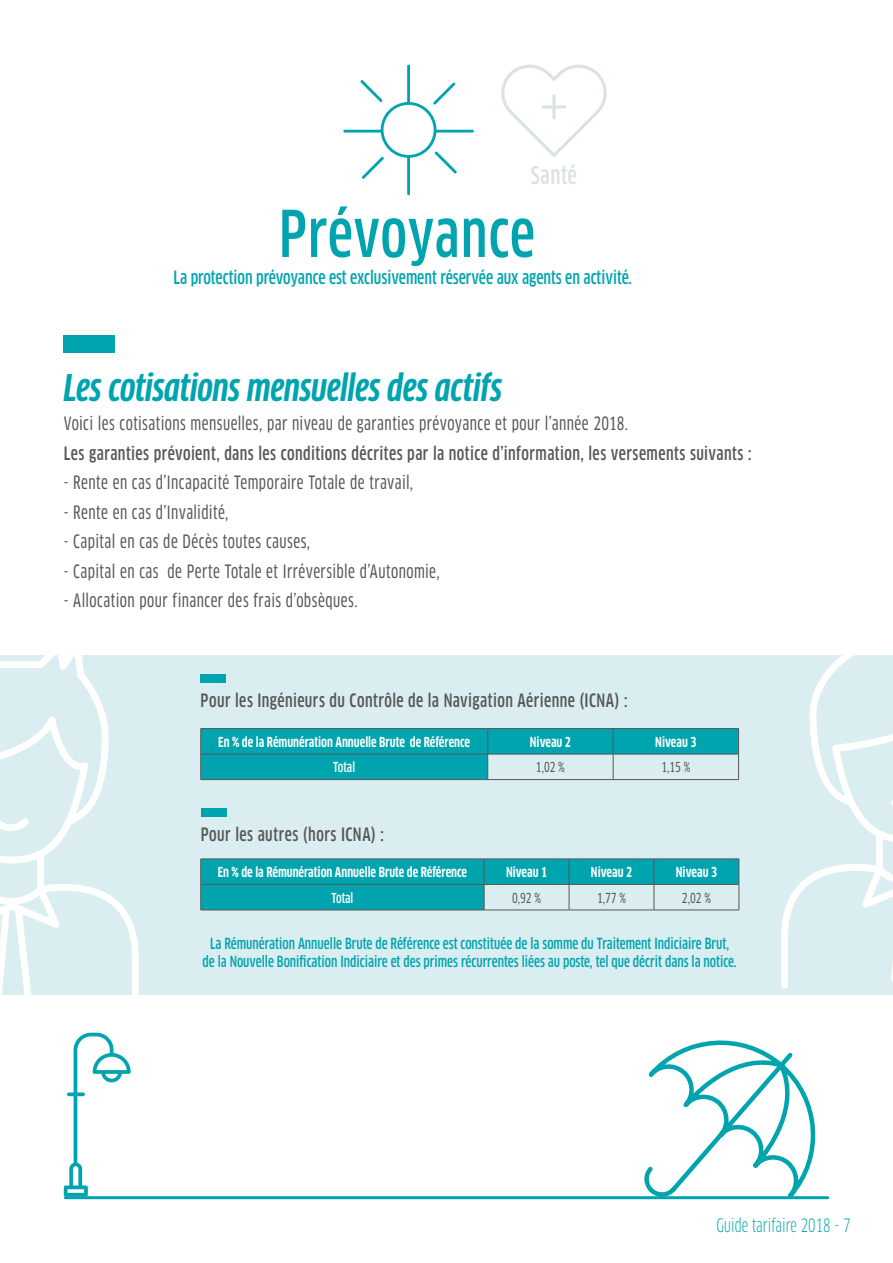
<style>
.page{position:relative;width:893px;height:1263px;background:#fff}
.page>*{position:absolute;margin:0;border:0;box-sizing:border-box;transform-origin:0 0}
.t1{font:500 condensed 63px "Clan OT";letter-spacing:.005em;color:#00a4af}
.t2{font:italic 700 condensed 36px "Clan OT";letter-spacing:-.01em;color:#00a4af}
.t3{font:500 condensed 24px "Clan OT";letter-spacing:.02em;color:#dbe2e4}
.t4{font:18px "Clan OT Cond News";letter-spacing:.025em;color:#575756}
.t5{font:500 condensed 18px "Clan OT";letter-spacing:.025em;color:#575756}
.t6{font:500 condensed 18px "Clan OT";color:#00a4af}
.t7{font:condensed 18px "Clan OT";color:#00a4af}
.t8{font:500 condensed 15px/18px "Clan OT";color:#00a4af;text-align:center}
.t9{font:700 condensed 13.5px "Clan OT";color:#fff}
.t10{font:13.5px "Clan OT Cond News";color:#575756}
.t11{font:500 condensed 13.5px "Clan OT";letter-spacing:-.01em;color:#fff}
</style>
<div class="page">
<div style="left:0;top:655px;width:893px;height:339px;background:#daeef1"></div>
<svg style="left:501px;top:65px;width:106px;height:92px"></svg>
<svg style="left:343px;top:65px;width:131px;height:130px"></svg>
<div style="left:64px;top:335px;width:51px;height:17px;background:#00a4af"></div>
<svg style="left:200px;top:728px;width:539px;height:52px"></svg>
<hr style="left:201px;top:779px;width:287px;height:1px;background:#575756">
<hr style="left:488px;top:779px;width:125px;height:1px;background:#575756">
<hr style="left:613px;top:779px;width:126px;height:1px;background:#575756">
<div style="left:201px;top:674px;width:25px;height:9px;background:#00a4af"></div>
<svg style="left:639px;top:1040px;width:187px;height:160px"></svg>
<hr style="left:65px;top:1196px;width:763px;height:3px;background:#00a4af">
<svg style="left:64px;top:1033px;width:67px;height:163px"></svg>
<svg style="left:781px;top:655px;width:112px;height:340px"></svg>
<svg style="left:0;top:655px;width:139px;height:340px"></svg>
<svg style="left:0;top:818px;width:29px;height:13px"></svg>
<svg style="left:200px;top:859px;width:540px;height:51px"></svg>
<hr style="left:201px;top:910px;width:283px;height:1px;background:#575756">
<hr style="left:484px;top:910px;width:85px;height:1px;background:#575756">
<hr style="left:569px;top:910px;width:85px;height:1px;background:#575756">
<hr style="left:654px;top:910px;width:85px;height:1px;background:#575756">
<div style="left:201px;top:808px;width:25px;height:9px;background:#00a4af"></div>
<h3 class="t3" style="left:531px;top:161px;width:48px">Santé</h3>
<h1 class="t1" style="left:279px;top:198px;width:257px">Prévoyance</h1>
<p class="t6" style="left:174px;top:267px;width:460px">La protection prévoyance est exclusivement réservée aux agents en activité.</p>
<h2 class="t2" style="left:64px;top:367px;width:440px">Les cotisations mensuelles des actifs</h2>
<p class="t4" style="left:64px;top:413px;width:566px">Voici les cotisations mensuelles, par niveau de garanties prévoyance et pour l’année 2018.</p>
<p class="t5" style="left:64px;top:443px;width:689px">Les garanties prévoient, dans les conditions décrites par la notice d’information, les versements suivants :</p>
<p class="t4" style="left:64px;top:472px;width:351px">- Rente en cas d’Incapacité Temporaire Totale de travail,</p>
<p class="t4" style="left:64px;top:502px;width:166px">- Rente en cas d’Invalidité,</p>
<p class="t4" style="left:64px;top:531px;width:248px">- Capital en cas de Décès toutes causes,</p>
<p class="t4" style="left:64px;top:561px;width:377px">- Capital en cas de Perte Totale et Irréversible d’Autonomie,</p>
<p class="t4" style="left:64px;top:590px;width:295px">- Allocation pour financer des frais d’obsèques.</p>
<p class="t5" style="left:201px;top:690px;width:428px">Pour les Ingénieurs du Contrôle de la Navigation Aérienne (ICNA) :</p>
<p class="t9" style="left:218px;top:734px;width:253px">En % de la Rémunération Annuelle Brute de Référence</p>
<p class="t9" style="left:530px;top:734px;width:43px">Niveau 2</p>
<p class="t9" style="left:655px;top:734px;width:43px">Niveau 3</p>
<p class="t11" style="left:333px;top:759px;width:23px">Total</p>
<p class="t10" style="left:536px;top:759px;width:31px">1,02 %</p>
<p class="t10" style="left:661px;top:759px;width:31px">1,15 %</p>
<p class="t5" style="left:201px;top:824px;width:185px">Pour les autres (hors ICNA) :</p>
<p class="t9" style="left:218px;top:864px;width:251px">En % de la Rémunération Annuelle Brute de Référence</p>
<p class="t9" style="left:506px;top:864px;width:43px">Niveau 1</p>
<p class="t9" style="left:591px;top:864px;width:43px">Niveau 2</p>
<p class="t9" style="left:676px;top:864px;width:43px">Niveau 3</p>
<p class="t11" style="left:331px;top:890px;width:23px">Total</p>
<p class="t10" style="left:512px;top:890px;width:31px">0,92 %</p>
<p class="t10" style="left:597px;top:890px;width:31px">1,77 %</p>
<p class="t10" style="left:682px;top:890px;width:31px">2,02 %</p>
<p class="t8" style="left:203px;top:934px;width:536px">La Rémunération Annuelle Brute de Référence est constituée de la somme du Traitement Indiciaire Brut, de la Nouvelle Bonification Indiciaire et des primes récurrentes liées au poste, tel que décrit dans la notice.</p>
<p class="t7" style="left:717px;top:1215px;width:135px">Guide tarifaire 2018 - 7</p>
</div>
